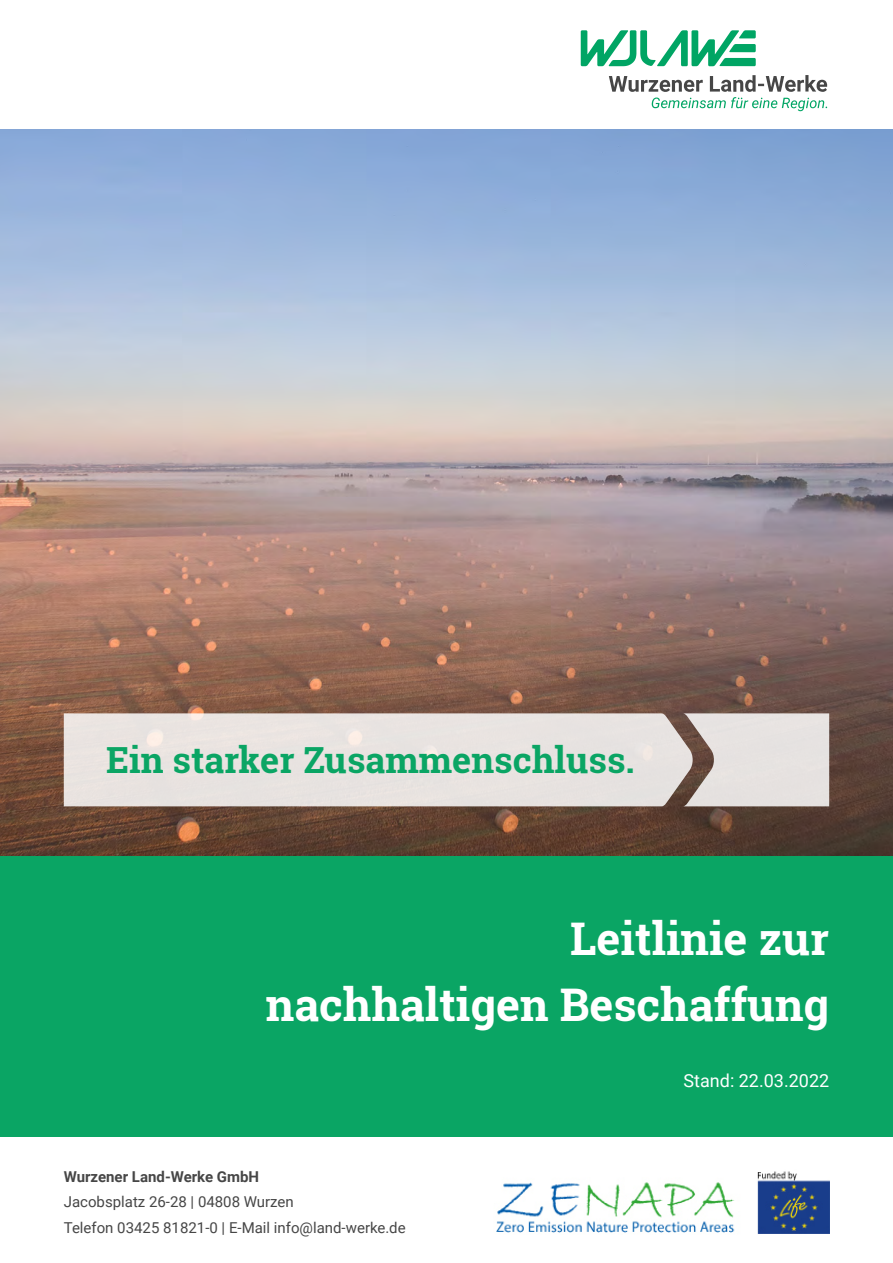
<style>
.page{position:relative;width:893px;height:1263px;background:#fff}
.page>*{position:absolute;margin:0;border:0;box-sizing:border-box;transform-origin:0 0}
.t1{font:700 45px/66px "Roboto Slab";color:#fff;text-align:right}
.t2{font:700 36px "Roboto Slab";color:#0aa564}
.t3{font:18px "Roboto";color:#fff}
.t4{font:15px/25.5px "Roboto";color:#464646}
.t5{font:700 15px "Roboto";color:#464646}
</style>
<div class="page">
<img style="left:0;top:130px;width:893px;height:726px">
<svg style="left:609px;top:75px;width:218px;height:36px"></svg>
<svg style="left:581px;top:30px;width:175px;height:36px"></svg>
<div style="left:0;top:856px;width:893px;height:280px;background:#0aa564"></div>
<img style="left:496px;top:1171px;width:333px;height:63px">
<div style="left:64px;top:713px;width:619px;height:94px;background:#e8e3e0"></div>
<svg style="left:683px;top:713px;width:146px;height:94px;background:#d6cfcd"></svg>
<h2 class="t2" style="left:106px;top:736px;width:530px">Ein starker Zusammenschluss.</h2>
<h1 class="t1" style="left:266px;top:905px;width:565px">Leitlinie zur<br>nachhaltigen Beschaffung</h1>
<p class="t5" style="left:64px;top:1166px;width:197px">Wurzener Land-Werke GmbH</p>
<p class="t4" style="left:64px;top:1188px;width:343px">Jacobsplatz 26-28 | 04808 Wurzen<br>Telefon 03425 81821-0 | E-Mail info@land-werke.de</p>
<p class="t3" style="left:684px;top:1068px;width:147px">Stand: 22.03.2022</p>
</div>
